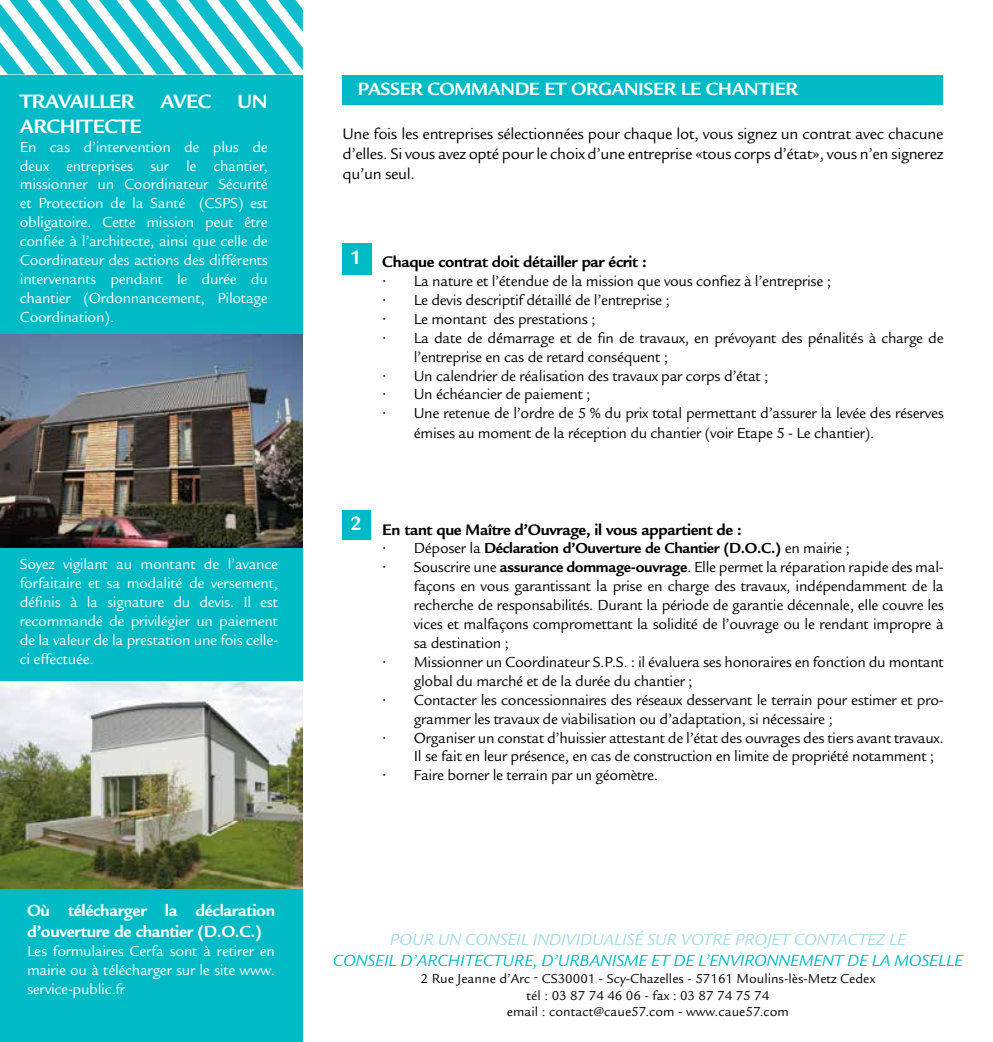
<style>
.page{position:relative;width:993px;height:1042px;background:#fff}
.page>*{position:absolute;margin:0;border:0;box-sizing:border-box;transform-origin:0 0}
.t1{font:700 21px/25.2px "Legacy Sans Std";letter-spacing:-.02em;color:#fff}
.t2{font:700 19.25px "Legacy Sans Std";letter-spacing:-.02em;color:#fff}
.t3{font:italic 17.5px "Legacy Sans Std";color:#00bac6}
.t4{font:700 17.5px/21px "Legacy Sans Std";letter-spacing:-.02em;color:#fff}
.t5{font:italic 17.5px "Legacy Sans Std";color:#a2dbe1}
.t6{font:16.62px/19.9px "Legacy Sans Std";letter-spacing:-.02em;color:#000;text-align:justify}
.t7{font:700 16.62px "Legacy Sans Std";letter-spacing:-.02em;color:#000}
.t8{font:15.75px/18.9px "Legacy Sans Std";letter-spacing:-.02em;color:#000}
.t9{font:15.75px/18.9px "Legacy Sans Std";letter-spacing:-.02em;color:#fff;text-align:justify}
.t10{font:700 15.75px "Legacy Sans Std";letter-spacing:-.02em;color:#000}
.t11{font:14px/16.8px "Legacy Sans Std";color:#000;text-align:center}
.s1{font-weight:400}
.s2{font-weight:700}
</style>
<div class="page">
<div style="left:0;top:859px;width:303px;height:183px;background:#00bac6"></div>
<div style="left:0;top:75px;width:303px;height:259px;background:#00bac6"></div>
<div style="left:342px;top:75px;width:601px;height:29px;background:#00bac6"></div>
<div style="left:342px;top:244px;width:30px;height:31px;background:#00bac6"></div>
<div style="left:0;top:535px;width:303px;height:167px;background:#00bac6"></div>
<img style="left:0;top:681px;width:302px;height:207px">
<img style="left:0;top:334px;width:303px;height:213px">
<div style="left:342px;top:510px;width:29px;height:29px;background:#00bac6"></div>
<svg style="left:0;top:0;width:303px;height:74px"></svg>
<h1 class="t1" style="left:20px;top:88px;width:249px">TRAVAILLER AVEC UN<br>ARCHITECTE</h1>
<p class="t9" style="left:20px;top:137px;width:249px">En cas d’intervention de plus de deux entreprises sur le chantier, missionner un Coordinateur Sécurité et Protection de la Santé (CSPS) est obligatoire. Cette mission peut être confiée à l’architecte, ainsi que celle de Coordinateur des actions des différents intervenants pendant le durée du chantier (Ordonnancement, Pilotage Coordination).</p>
<p class="t9" style="left:20px;top:555px;width:259px">Soyez vigilant au montant de l’avance forfaitaire et sa modalité de versement, définis à la signature du devis. Il est recommandé de privilégier un paiement de la valeur de la prestation une fois celle&shy;ci effectuée.</p>
<p class="t4" style="left:27px;top:900px;width:249px">Où télécharger la déclaration d’ouverture de chantier (D.O.C.)</p>
<p class="t9" style="left:27px;top:942px;width:249px">Les formulaires Cerfa sont à retirer en mairie ou à télécharger sur le site www. service-public.fr</p>
<p class="t2" style="left:357px;top:78px;width:441px">PASSER COMMANDE ET ORGANISER LE CHANTIER</p>
<p class="t6" style="left:342px;top:124px;width:602px">Une fois les entreprises sélectionnées pour chaque lot, vous signez un contrat avec chacune d’elles. Si vous avez opté pour le choix d’une entreprise «tous corps d’état», vous n’en signerez qu’un seul.</p>
<h1 class="t1" style="left:350px;top:245px;width:13px">1</h1>
<p class="t7" style="left:382px;top:252px;width:266px">Chaque contrat doit détailler par écrit :</p>
<p class="t8" style="left:382px;top:272px;width:450px">• La nature et l’étendue de la mission que vous confiez à l’entreprise ;</p>
<p class="t8" style="left:382px;top:291px;width:289px">• Le devis descriptif détaillé de l’entreprise ;</p>
<p class="t8" style="left:382px;top:310px;width:215px">• Le montant des prestations ;</p>
<p class="t8" style="left:413px;top:328px;width:531px;text-indent:-32px">• La date de démarrage et de fin de travaux, en prévoyant des pénalités à charge de l’entreprise en cas de retard conséquent ;</p>
<p class="t8" style="left:382px;top:366px;width:387px">• Un calendrier de réalisation des travaux par corps d’état ;</p>
<p class="t8" style="left:382px;top:385px;width:210px">• Un échéancier de paiement ;</p>
<p class="t8" style="left:413px;top:404px;width:531px;line-height:19.9px;text-indent:-32px">• Une retenue de l’ordre de 5 % du prix total permettant d’assurer la levée des réserves émises au moment de la réception du chantier (voir Etape 5 - Le chantier).</p>
<h1 class="t1" style="left:350px;top:511px;width:13px">2</h1>
<p class="t7" style="left:382px;top:520px;width:361px">En tant que Maître d’Ouvrage, il vous appartient de :</p>
<p class="t10" style="left:382px;top:539px;width:469px"><span class="s1">• Déposer la</span> Déclaration d’Ouverture de Chantier (D.O.C.) <span class="s1">en mairie ;</span></p>
<p class="t8" style="left:413px;top:558px;width:531px;text-align:justify;text-indent:-32px">• Souscrire une <span class="s2">assurance dommage-ouvrage</span>. Elle permet la réparation rapide des mal&shy;façons en vous garantissant la prise en charge des travaux, indépendamment de la recherche de responsabilités. Durant la période de garantie décennale, elle couvre les vices et malfaçons compromettant la solidité de l’ouvrage ou le rendant impropre à sa destination ;</p>
<p class="t8" style="left:413px;top:652px;width:531px;text-indent:-32px">• Missionner un Coordinateur S.P.S. : il évaluera ses honoraires en fonction du montant global du marché et de la durée du chantier ;</p>
<p class="t8" style="left:413px;top:690px;width:531px;text-indent:-32px">• Contacter les concessionnaires des réseaux desservant le terrain pour estimer et pro&shy;grammer les travaux de viabilisation ou d’adaptation, si nécessaire ;</p>
<p class="t8" style="left:413px;top:728px;width:531px;text-indent:-32px">• Organiser un constat d’huissier attestant de l’état des ouvrages des tiers avant travaux.<br>Il se fait en leur présence, en cas de construction en limite de propriété notamment ;</p>
<p class="t8" style="left:382px;top:766px;width:277px">• Faire borner le terrain par un géomètre.</p>
<p class="t5" style="left:390px;top:930px;width:517px">POUR UN CONSEIL INDIVIDUALISÉ SUR VOTRE PROJET CONTACTEZ LE</p>
<p class="t3" style="left:333px;top:951px;width:631px">CONSEIL D’ARCHITECTURE, D’URBANISME ET DE L’ENVIRONNEMENT DE LA MOSELLE</p>
<p class="t11" style="left:420px;top:970px;width:456px">2 Rue Jeanne d’Arc - CS30001 - Scy-Chazelles - 57161 Moulins-lès-Metz Cedex tél : 03 87 74 46 06 - fax : 03 87 74 75 74<br>email : contact@caue57.com - www.caue57.com</p>
</div>
